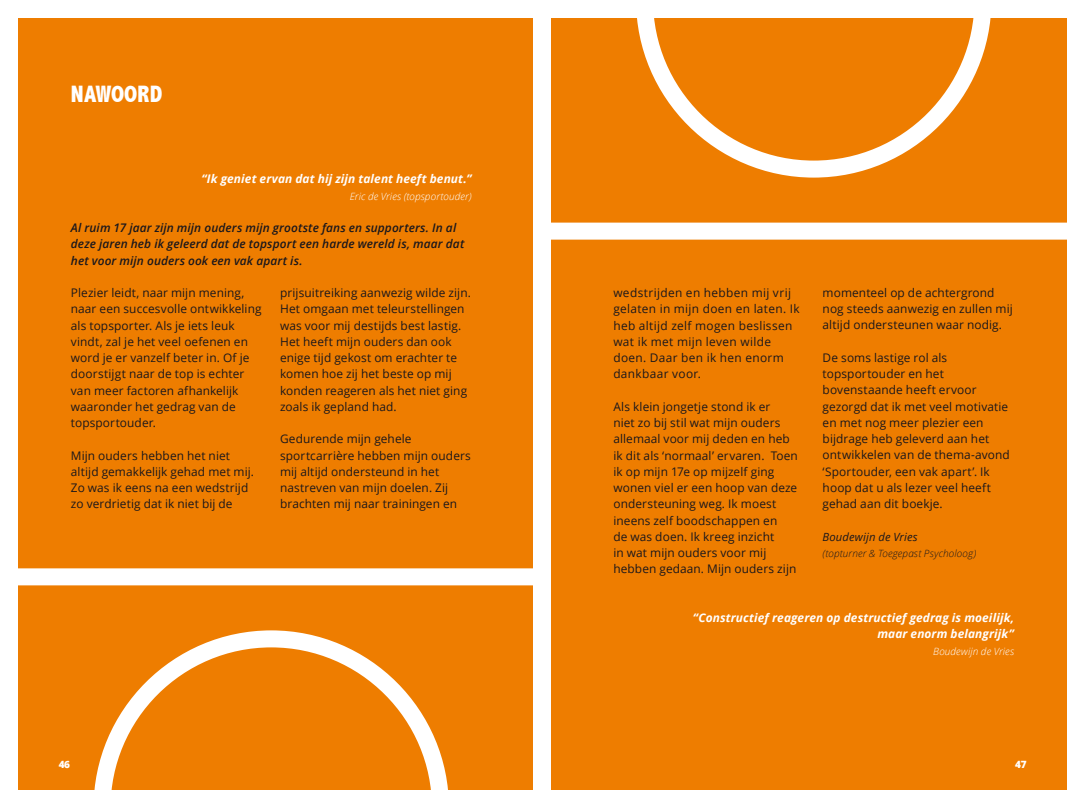
<style>
.page{position:relative;width:1085px;height:808px;background:#fff}
.page>*{position:absolute;margin:0;border:0;box-sizing:border-box;transform-origin:0 0}
.t1{font:800 condensed 23.75px "Abadi";color:#fff}
.t2{font:11.88px/16.2px "Open Sans";letter-spacing:.01em;color:#1a171c}
.t3{font:italic 600 11.88px/16.2px "Open Sans";letter-spacing:.01em;color:#1a171c}
.t4{font:11.88px/16.2px "Open Sans";letter-spacing:.03em;color:#1a171c}
.t5{font:italic 700 11.88px/16.2px "Open Sans";letter-spacing:.01em;color:#fff;text-align:right}
.t6{font:italic 11.25px "Open Sans";letter-spacing:.01em;color:#1a171c}
.t7{font:italic 300 10px "Open Sans";letter-spacing:.01em;color:#fff}
.t8{font:italic 300 10px "Open Sans";letter-spacing:.01em;color:#1a171c}
.t9{font:800 10px "Open Sans";color:#fff}
</style>
<div class="page">
<div style="left:0;top:0;width:1084px;height:808px;background:#ee7d00"></div>
<div style="left:0;top:0;width:17px;height:808px;background:#fff"></div>
<div style="left:534px;top:0;width:17px;height:808px;background:#fff"></div>
<div style="left:0;top:0;width:1084px;height:17px;background:#fff"></div>
<div style="left:0;top:791px;width:1084px;height:17px;background:#fff"></div>
<div style="left:1067px;top:0;width:17px;height:808px;background:#fff"></div>
<svg style="left:93px;top:630px;width:356px;height:161px"></svg>
<svg style="left:636px;top:17px;width:355px;height:161px"></svg>
<div style="left:0;top:568px;width:542px;height:17px;background:#fff"></div>
<div style="left:542px;top:223px;width:542px;height:17px;background:#fff"></div>
<h1 class="t1" style="left:71px;top:80px;width:93px">NAWOORD</h1>
<p class="t5" style="left:201px;top:171px;width:272px">“Ik geniet ervan dat hij zijn talent heeft benut.”</p>
<p class="t7" style="left:349px;top:189px;width:123px">Eric de Vries (topsportouder)</p>
<p class="t3" style="left:71px;top:219px;width:395px">Al ruim 17 jaar zijn mijn ouders mijn grootste fans en supporters. In al deze jaren heb ik geleerd dat de topsport een harde wereld is, maar dat het voor mijn ouders ook een vak apart is.</p>
<p class="t2" style="left:71px;top:284px;width:192px">Plezier leidt, naar mijn mening, naar een succesvolle ontwikkeling als topsporter. Als je iets leuk vindt, zal je het veel oefenen en word je er vanzelf beter in. Of je doorstijgt naar de top is echter van meer factoren afhankelijk waaronder het gedrag van de topsportouder.</p>
<p class="t2" style="left:71px;top:447px;width:185px">Mijn ouders hebben het niet altijd gemakkelijk gehad met mij.<br>Zo was ik eens na een wedstrijd zo verdrietig dat ik niet bij de</p>
<p class="t2" style="left:280px;top:284px;width:192px">prijsuitreiking aanwezig wilde zijn.<br>Het omgaan met teleurstellingen was voor mij destijds best lastig.<br>Het heeft mijn ouders dan ook enige tijd gekost om erachter te komen hoe zij het beste op mij konden reageren als het niet ging zoals ik gepland had.</p>
<p class="t2" style="left:280px;top:431px;width:192px">Gedurende mijn gehele sportcarrière hebben mijn ouders mij altijd ondersteund in het nastreven van mijn doelen. Zij brachten mij naar trainingen en</p>
<p class="t4" style="left:613px;top:284px;width:188px">wedstrijden en hebben mij vrij gelaten in mijn doen en laten. Ik heb altijd zelf mogen beslissen wat ik met mijn leven wilde doen. Daar ben ik hen enorm dankbaar voor.</p>
<p class="t2" style="left:613px;top:398px;width:186px">Als klein jongetje stond ik er<br>niet zo bij stil wat mijn ouders allemaal voor mij deden en heb ik dit als ‘normaal’ ervaren. Toen ik op mijn 17e op mijzelf ging wonen viel er een hoop van deze ondersteuning weg. Ik moest ineens zelf boodschappen en<br>de was doen. Ik kreeg inzicht<br>in wat mijn ouders voor mij hebben gedaan. Mijn ouders zijn</p>
<p class="t2" style="left:822px;top:284px;width:192px">momenteel op de achtergrond nog steeds aanwezig en zullen mij altijd ondersteunen waar nodig.</p>
<p class="t2" style="left:822px;top:349px;width:189px">De soms lastige rol als topsportouder en het bovenstaande heeft ervoor gezorgd dat ik met veel motivatie en met nog meer plezier een bijdrage heb geleverd aan het ontwikkelen van de thema-avond ‘Sportouder, een vak apart’. Ik hoop dat u als lezer veel heeft gehad aan dit boekje.</p>
<p class="t6" style="left:822px;top:529px;width:96px">Boudewijn de Vries</p>
<p class="t8" style="left:822px;top:547px;width:155px">(topturner &amp; Toegepast Psycholoog)</p>
<p class="t5" style="left:693px;top:609px;width:322px">“Constructief reageren op destructief gedrag is moeilijk, maar enorm belangrijk”</p>
<p class="t7" style="left:933px;top:644px;width:82px">Boudewijn de Vries</p>
<p class="t9" style="left:59px;top:757px;width:13px">46</p>
<p class="t9" style="left:1015px;top:757px;width:13px">47</p>
</div>
